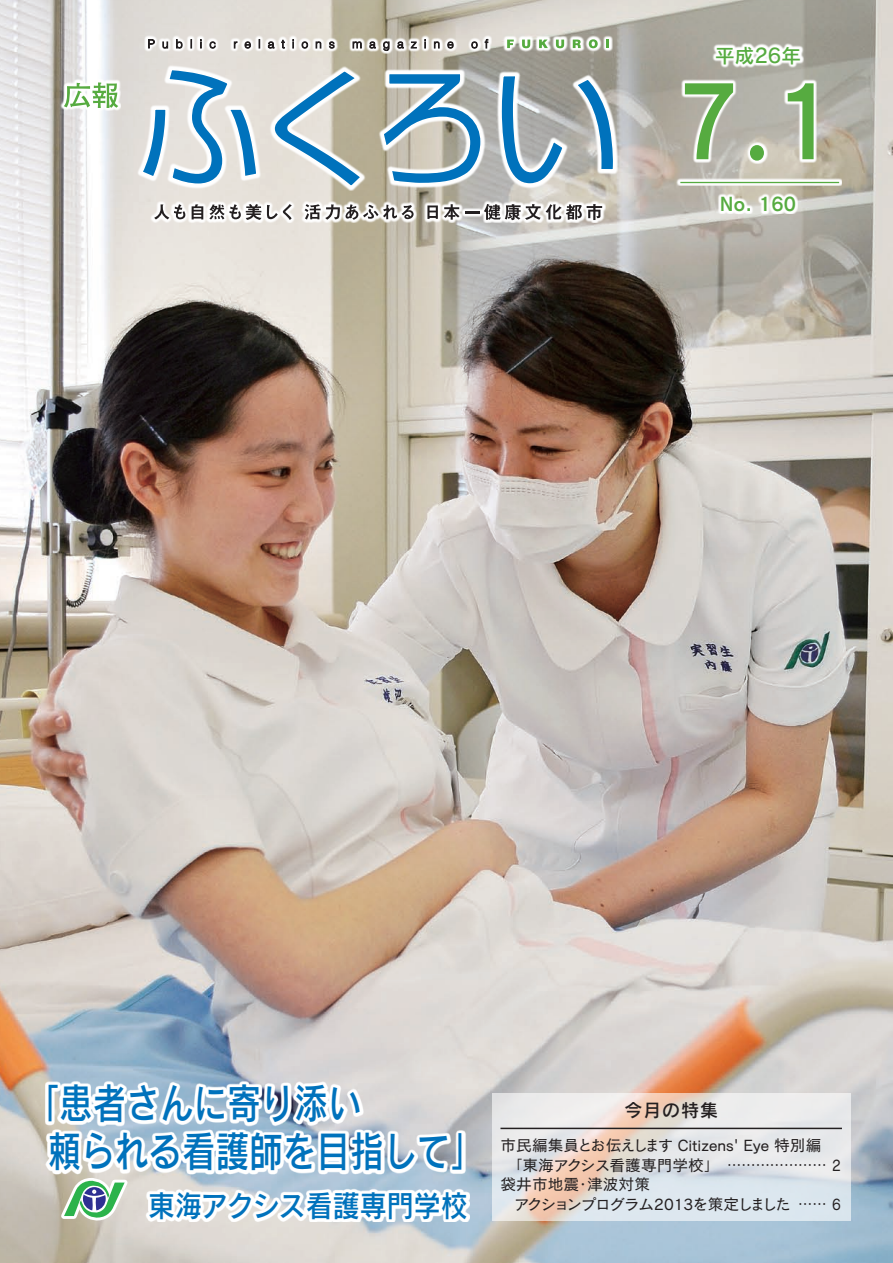
<style>
.page{position:relative;width:893px;height:1263px;background:#fff}
.page>*{position:absolute;margin:0;border:0;box-sizing:border-box;transform-origin:0 0}
.日付{font:104.55px "Cezanne Pro DB";color:#56ab40;scale:.9 1}
.日付-2{font:104.55px "Seurat Pro DB";color:#56ab40}
.日付-3{font:42px "Rodin Pro DB";color:#0072bc;scale:.8 1}
.日付-4{font:30px "Rodin Pro DB";color:#0072bc;scale:.9 1}
.発行ナンバー{font:19.65px "Cezanne Pro DB";color:#56ab40}
.平成_年{font:19.65px "Rodin Pro DB";color:#56ab40}
.日付-5{font:18px "Rodin Pro DB";letter-spacing:.05em;color:#231f20}
.日付-6{font:15.75px "Cezanne Pro M";color:#231f20}
.日付-7{font:15.75px "Cezanne Pro M";color:#231f20;scale:.9 1}
.日付-8{font:15.75px "Cezanne Pro M";letter-spacing:-.09em;color:#231f20}
</style>
<div class="page">
<img style="left:0;top:0;width:893px;height:1263px">
<svg style="left:45px;top:1081px;width:424px;height:141px"></svg>
<svg style="left:59px;top:77px;width:62px;height:34px"></svg>
<svg style="left:64px;top:82px;width:54px;height:26px"></svg>
<svg style="left:136px;top:64px;width:481px;height:126px;background:#c4c0b4"></svg>
<svg style="left:140px;top:68px;width:119px;height:118px"></svg>
<svg style="left:273px;top:69px;width:90px;height:120px;background:#b5c5c8"></svg>
<svg style="left:381px;top:72px;width:102px;height:113px"></svg>
<svg style="left:500px;top:74px;width:115px;height:111px;background:#95acb8"></svg>
<svg style="left:149px;top:199px;width:456px;height:24px"></svg>
<svg style="left:154px;top:204px;width:31px;height:15px"></svg>
<svg style="left:192px;top:204px;width:11px;height:15px"></svg>
<svg style="left:209px;top:204px;width:52px;height:16px"></svg>
<svg style="left:267px;top:204px;width:25px;height:16px"></svg>
<svg style="left:305px;top:204px;width:35px;height:16px"></svg>
<svg style="left:346px;top:204px;width:68px;height:16px"></svg>
<svg style="left:427px;top:205px;width:11px;height:14px"></svg>
<svg style="left:444px;top:204px;width:15px;height:16px"></svg>
<svg style="left:465px;top:204px;width:137px;height:16px"></svg>
<svg style="left:143px;top:34px;width:348px;height:20px"></svg>
<svg style="left:148px;top:39px;width:7px;height:10px"></svg>
<svg style="left:162px;top:41px;width:6px;height:8px"></svg>
<svg style="left:176px;top:39px;width:7px;height:10px"></svg>
<svg style="left:190px;top:39px;width:2px;height:9px"></svg>
<svg style="left:200px;top:39px;width:2px;height:9px"></svg>
<svg style="left:209px;top:41px;width:7px;height:8px"></svg>
<svg style="left:234px;top:41px;width:4px;height:8px"></svg>
<svg style="left:244px;top:41px;width:7px;height:8px"></svg>
<svg style="left:268px;top:41px;width:7px;height:8px"></svg>
<svg style="left:281px;top:39px;width:4px;height:10px"></svg>
<svg style="left:292px;top:39px;width:2px;height:9px"></svg>
<svg style="left:301px;top:41px;width:7px;height:8px"></svg>
<svg style="left:315px;top:41px;width:7px;height:8px"></svg>
<svg style="left:329px;top:41px;width:6px;height:8px"></svg>
<svg style="left:352px;top:41px;width:10px;height:8px"></svg>
<svg style="left:369px;top:41px;width:7px;height:8px"></svg>
<svg style="left:383px;top:41px;width:7px;height:10px"></svg>
<svg style="left:397px;top:41px;width:7px;height:8px"></svg>
<svg style="left:410px;top:41px;width:7px;height:8px"></svg>
<svg style="left:424px;top:39px;width:2px;height:9px"></svg>
<svg style="left:434px;top:41px;width:6px;height:8px"></svg>
<svg style="left:447px;top:41px;width:7px;height:8px"></svg>
<svg style="left:471px;top:41px;width:7px;height:8px"></svg>
<svg style="left:484px;top:39px;width:5px;height:10px"></svg>
<svg style="left:502px;top:34px;width:110px;height:17px"></svg>
<svg style="left:507px;top:40px;width:7px;height:8px"></svg>
<svg style="left:522px;top:40px;width:8px;height:8px"></svg>
<svg style="left:539px;top:40px;width:9px;height:8px"></svg>
<svg style="left:556px;top:40px;width:8px;height:8px"></svg>
<svg style="left:573px;top:40px;width:8px;height:8px"></svg>
<svg style="left:589px;top:39px;width:9px;height:9px"></svg>
<svg style="left:606px;top:40px;width:3px;height:8px"></svg>
<svg style="left:675px;top:177px;width:167px;height:9px"></svg>
<hr style="left:680px;top:182px;width:159px;height:1px;background:#56ab40">
<svg style="left:711px;top:42px;width:92px;height:26px"></svg>
<svg style="left:716px;top:192px;width:82px;height:22px"></svg>
<svg style="left:679px;top:78px;width:138px;height:84px"></svg>
<svg style="left:492px;top:1092px;width:358px;height:128px;background:#e4e1e1"></svg>
<hr style="left:500px;top:1128px;width:342px;height:1px;background:#231f20">
<svg style="left:745px;top:140px;width:22px;height:23px"></svg>
<svg style="left:61px;top:1178px;width:67px;height:42px"></svg>
<p class="平成_年" style="left:715px;top:43px;width:87px">平成26年</p>
<p class="日付" style="left:680px;top:55px;width:194px">１7</p>
<p class="日付-2" style="left:740px;top:52px;width:35px">.</p>
<p class="発行ナンバー" style="left:720px;top:191px;width:78px">No. 160</p>
<p class="日付-3" style="left:26px;top:1076px;width:421px">「患者さんに寄り添い</p>
<p class="日付-3" style="left:48px;top:1124px;width:547px">頼られる看護師を目指して「</p>
<p class="日付-4" style="left:148px;top:1185px;width:357px">東海アクシス看護専門学校</p>
<p class="日付-5" style="left:624px;top:1098px;width:95px">今月の特集</p>
<p class="日付-6" style="left:500px;top:1135px;width:322px">市民編集員とお伝えします Citizens' Eye 特別編</p>
<p class="日付-7" style="left:727px;top:1155px;width:128px">..................... 2</p>
<p class="日付-6" style="left:507px;top:1155px;width:214px">「東海アクシス看護専門学校「</p>
<p class="日付-6" style="left:587px;top:1174px;width:64px">津波対策</p>
<p class="日付-6" style="left:500px;top:1174px;width:80px">袋井市地震</p>
<p class="日付-6" style="left:575px;top:1174px;width:17px">・</p>
<p class="日付-8" style="left:514px;top:1194px;width:278px">アクションプログラム2013を策定しました</p>
<p class="日付-7" style="left:798px;top:1194px;width:49px">...... 6</p>
</div>
